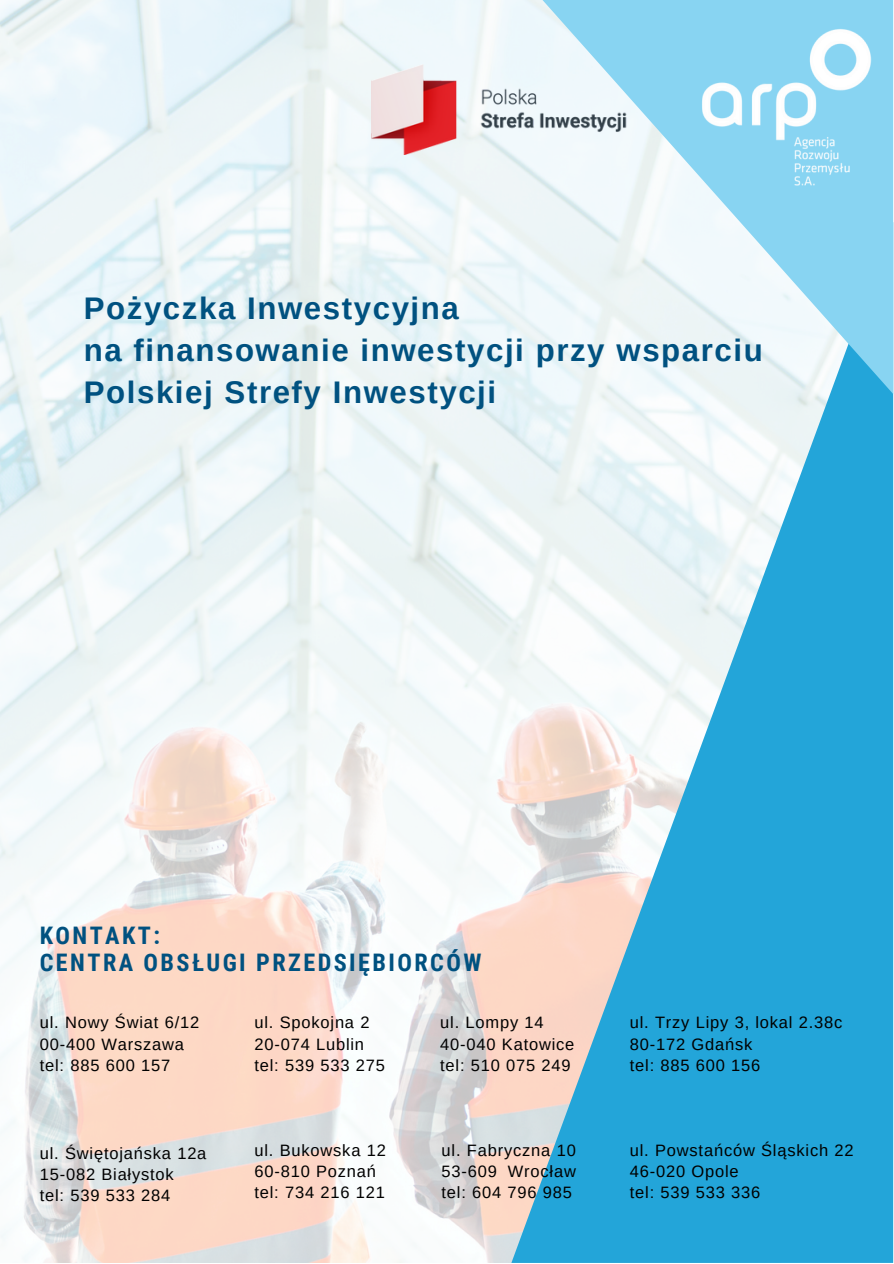
<style>
.page{position:relative;width:894px;height:1264px;background:#fff}
.page>*{position:absolute;margin:0;border:0;box-sizing:border-box;transform-origin:0 0}
.t1{font:700 31.2px/41.7px "Arimo";letter-spacing:.05em;color:#005180}
.t2{font:700 24.15px/27px "Roboto Condensed";letter-spacing:.1em;color:#005180}
.t3{font:16.5px/21.5px "Arimo";letter-spacing:.05em;color:#000}
</style>
<div class="page">
<img style="left:0;top:0;width:542px;height:1262px">
<svg style="left:511px;top:222px;width:381px;height:1040px;fill:#23a5d9"></svg>
<svg style="left:542px;top:0;width:350px;height:394px;fill:#ecf4f6"></svg>
<img style="left:669px;top:8px;width:223px;height:204px">
<img style="left:372px;top:65px;width:257px;height:90px">
<h1 class="t1" style="left:84px;top:288px;width:680px">Pożyczka Inwestycyjna<br>na finansowanie inwestycji przy wsparciu<br>Polskiej Strefy Inwestycji</h1>
<h2 class="t2" style="left:40px;top:921px;width:443px">KONTAKT:<br>CENTRA OBSŁUGI PRZEDSIĘBIORCÓW</h2>
<p class="t3" style="left:40px;top:1012px;width:161px">ul. Nowy Świat 6/12<br>00-400 Warszawa tel: 885 600 157</p>
<p class="t3" style="left:254px;top:1012px;width:132px">ul. Spokojna 2<br>20-074 Lublin tel: 539 533 275</p>
<p class="t3" style="left:440px;top:1012px;width:136px">ul. Lompy 14<br>40-040 Katowice tel: 510 075 249</p>
<p class="t3" style="left:629px;top:1012px;width:214px">ul. Trzy Lipy 3, lokal 2.38c</p>
<p class="t3" style="left:629px;top:1033px;width:124px">80-172 Gdańsk</p>
<p class="t3" style="left:629px;top:1054px;width:132px">tel: 885 600 156</p>
<p class="t3" style="left:40px;top:1141px;width:168px">ul. Świętojańska 12a<br>15-082 Białystok<br>tel: 539 533 284</p>
<p class="t3" style="left:254px;top:1139px;width:133px">ul. Bukowska 12<br>60-810 Poznań tel: 734 216 121</p>
<p class="t3" style="left:441px;top:1139px;width:136px;text-align:justify">ul. Fabryczna 10<br>53-609 Wrocław tel: 604 796 985</p>
<p class="t3" style="left:629px;top:1139px;width:225px">ul. Powstańców Śląskich 22<br>46-020 Opole<br>tel: 539 533 336</p>
</div>
